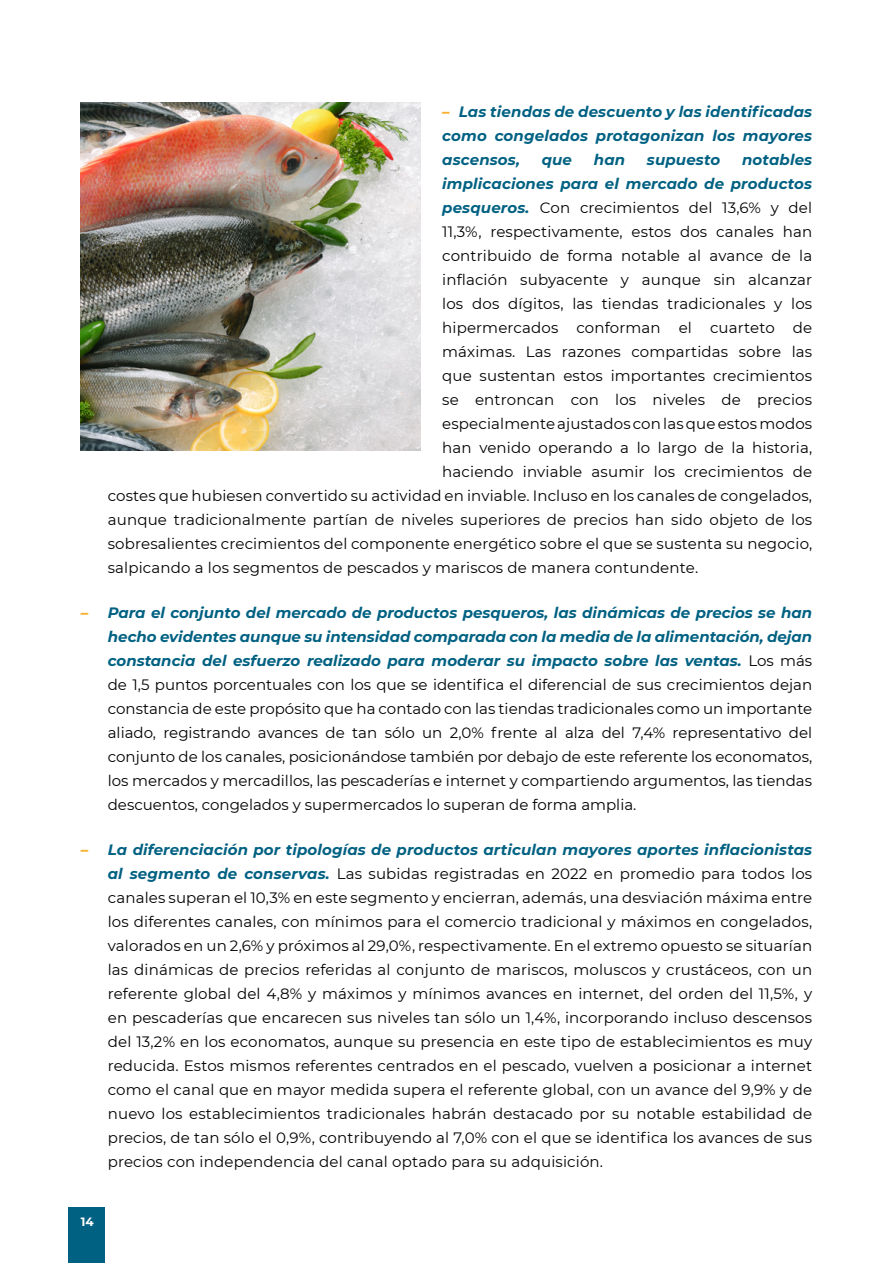
<style>
.page{position:relative;width:893px;height:1263px;background:#fff}
.page>*{position:absolute;margin:0;border:0;box-sizing:border-box;transform-origin:0 0}
.t1{font:15px/24px "Montserrat";letter-spacing:.01em;color:#000;text-align:justify}
.t2{font:italic 700 15px/24px "Montserrat";letter-spacing:.01em;color:#006182;text-align:justify}
.t3{font:700 12px "Montserrat";color:#fff}
.s1{font-weight:900;font-style:normal;color:#f9b234}
.s2{font-weight:700;font-style:italic;color:#006182}
.s3{font-weight:900;color:#f9b234}
</style>
<div class="page">
<div style="left:68px;top:1206px;width:37px;height:57px;background:#006182"></div>
<img style="left:81px;top:102px;width:340px;height:349px">
<p class="t2" style="left:442px;top:98px;width:371px"><span class="s1">–</span> Las tiendas de descuento y las identificadas como congelados protagonizan los mayores ascensos,</p>
<p class="t2" style="left:542px;top:146px;width:32px">que</p>
<p class="t2" style="left:594px;top:146px;width:33px">han</p>
<p class="t2" style="left:647px;top:146px;width:75px">supuesto</p>
<p class="t2" style="left:742px;top:146px;width:72px">notables</p>
<p class="t2" style="left:442px;top:170px;width:371px">implicaciones para el mercado de productos</p>
<p class="t1" style="left:442px;top:195px;width:371px"><span class="s2">pesqueros.</span> Con crecimientos del 13,6% y del</p>
<p class="t1" style="left:442px;top:219px;width:371px">11,3%, respectivamente, estos dos canales han</p>
<p class="t1" style="left:442px;top:243px;width:371px">contribuido de forma notable al avance de la</p>
<p class="t1" style="left:442px;top:267px;width:371px">inflación subyacente y aunque sin alcanzar</p>
<p class="t1" style="left:442px;top:291px;width:371px">los dos dígitos, las tiendas tradicionales y los</p>
<p class="t1" style="left:442px;top:315px;width:371px">hipermercados conforman el cuarteto de</p>
<p class="t1" style="left:442px;top:339px;width:371px">máximas. Las razones compartidas sobre las</p>
<p class="t1" style="left:442px;top:363px;width:371px">que sustentan estos importantes crecimientos</p>
<p class="t1" style="left:442px;top:387px;width:371px">se entroncan con los niveles de precios</p>
<p class="t1" style="left:442px;top:411px;width:371px">especialmente ajustados con las que estos modos</p>
<p class="t1" style="left:442px;top:435px;width:371px">han venido operando a lo largo de la historia,</p>
<p class="t1" style="left:442px;top:459px;width:371px">haciendo inviable asumir los crecimientos de</p>
<p class="t1" style="left:108px;top:483px;width:706px">costes que hubiesen convertido su actividad en inviable. Incluso en los canales de congelados,</p>
<p class="t1" style="left:108px;top:507px;width:706px">aunque tradicionalmente partían de niveles superiores de precios han sido objeto de los</p>
<p class="t1" style="left:108px;top:531px;width:706px">sobresalientes crecimientos del componente energético sobre el que se sustenta su negocio,</p>
<p class="t1" style="left:108px;top:555px;width:592px">salpicando a los segmentos de pescados y mariscos de manera contundente.</p>
<p class="t1" style="left:108px;top:600px;width:706px;text-indent:-27px"><span class="s3">–</span> <span class="s2">Para el conjunto del mercado de productos pesqueros, las dinámicas de precios se han hecho evidentes aunque su intensidad comparada con la media de la alimentación, dejan constancia del esfuerzo realizado para moderar su impacto sobre las ventas.</span> Los más de 1,5 puntos porcentuales con los que se identifica el diferencial de sus crecimientos dejan constancia de este propósito que ha contado con las tiendas tradicionales como un importante aliado, registrando avances de tan sólo un 2,0% frente al alza del 7,4% representativo del conjunto de los canales, posicionándose también por debajo de este referente los economatos, los mercados y mercadillos, las pescaderías e internet y compartiendo argumentos, las tiendas descuentos, congelados y supermercados lo superan de forma amplia.</p>
<p class="t1" style="left:108px;top:837px;width:706px;text-indent:-27px"><span class="s3">–</span> <span class="s2">La diferenciación por tipologías de productos articulan mayores aportes inflacionistas al segmento de conservas.</span> Las subidas registradas en 2022 en promedio para todos los canales superan el 10,3% en este segmento y encierran, además, una desviación máxima entre los diferentes canales, con mínimos para el comercio tradicional y máximos en congelados, valorados en un 2,6% y próximos al 29,0%, respectivamente. En el extremo opuesto se situarían las dinámicas de precios referidas al conjunto de mariscos, moluscos y crustáceos, con un referente global del 4,8% y máximos y mínimos avances en internet, del orden del 11,5%, y en pescaderías que encarecen sus niveles tan sólo un 1,4%, incorporando incluso descensos del 13,2% en los economatos, aunque su presencia en este tipo de establecimientos es muy reducida. Estos mismos referentes centrados en el pescado, vuelven a posicionar a internet como el canal que en mayor medida supera el referente global, con un avance del 9,9% y de nuevo los establecimientos tradicionales habrán destacado por su notable estabilidad de precios, de tan sólo el 0,9%, contribuyendo al 7,0% con el que se identifica los avances de sus precios con independencia del canal optado para su adquisición.</p>
<p class="t3" style="left:81px;top:1213px;width:15px">14</p>
</div>
